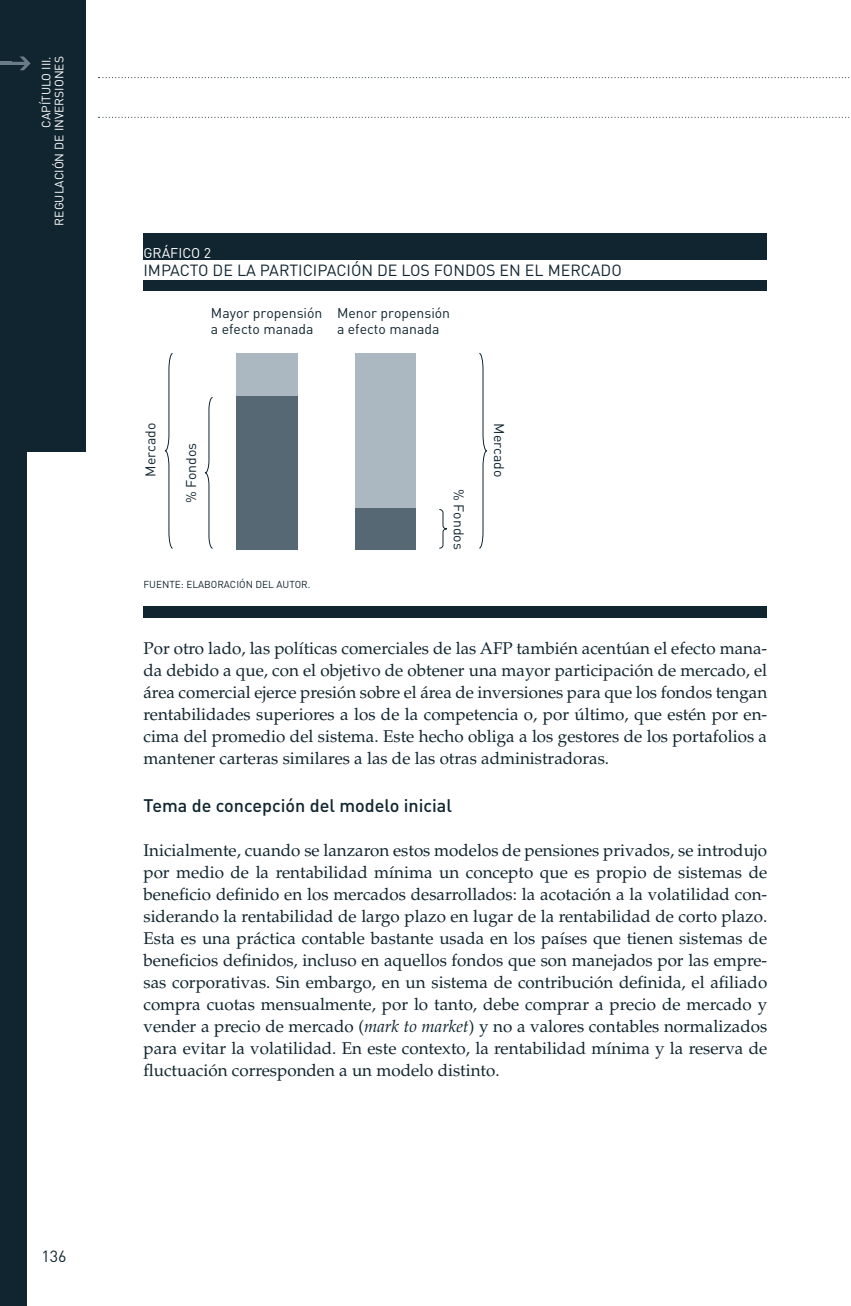
<style>
.page{position:relative;width:851px;height:1306px;background:#fff}
.page>*{position:absolute;margin:0;border:0;box-sizing:border-box;transform-origin:0 0}
.t1{font:500 18px "DIN";color:#112530}
.t2{font:17px/22px "Palatino";color:#112530;text-align:justify}
.t3{font:16px "DIN";color:#112530}
.t4{font:14px/16.2px "DIN";color:#112530}
.t5{font:14px "DIN";color:#fff}
.t6{font:12px/13px "DIN";color:#fff;text-align:right}
.t7{font:10px "DIN";color:#112530}
.s1{font-style:italic}
</style>
<div class="page">
<div style="left:0;top:0;width:86px;height:451px;background:#112530"></div>
<div style="left:0;top:359px;width:27px;height:946px;background:#112530"></div>
<svg style="left:0;top:56px;width:31px;height:14px"></svg>
<svg style="left:98px;top:117px;width:752px;height:1px"></svg>
<svg style="left:98px;top:77px;width:752px;height:1px"></svg>
<div style="left:143px;top:234px;width:624px;height:383px;background:#112530"></div>
<div style="left:143px;top:260px;width:636px;height:20px;background:#fff"></div>
<div style="left:143px;top:291px;width:624px;height:315px;background:#fff"></div>
<div style="left:354px;top:507px;width:61px;height:43px;background:#566874"></div>
<svg style="left:164px;top:353px;width:323px;height:196px"></svg>
<p class="t6" style="left:39px;top:225px;width:171px;rotate:-90deg">CAPÍTULO III .<br>REGULACIÓN DE INVERSIONES</p>
<p class="t3" style="left:41px;top:1246px;width:27px">136</p>
<p class="t5" style="left:143px;top:244px;width:69px">GRÁFICO 2</p>
<p class="t3" style="left:143px;top:260px;width:28px">IMPACT</p>
<p class="t3" style="left:198px;top:260px;width:100px">O DE LA PARTICIPACI</p>
<p class="t3" style="left:351px;top:260px;width:241px">ÓN DE LOSFONDOSEN EL MERCAD</p>
<p class="t3" style="left:611px;top:260px;width:12px">O</p>
<p class="t4" style="left:211px;top:304px;width:113px">MAYOR PROPENSIÓN<br>A EFECTO MANADA</p>
<p class="t4" style="left:337px;top:304px;width:115px">MENOR PROPENSIÓN<br>A EFECTO MANADA</p>
<p class="t4" style="left:142px;top:476px;width:56px;rotate:-90deg">MERCADO</p>
<p class="t4" style="left:183px;top:503px;width:62px;rotate:-90deg">% FONDOS</p>
<p class="t7" style="left:143px;top:578px;width:13px">FUENTE</p>
<p class="t7" style="left:181px;top:578px;width:13px">: ELAB</p>
<p class="t7" style="left:211px;top:578px;width:52px">ORACIÓN DEL</p>
<p class="t7" style="left:276px;top:578px;width:35px">AUTOR.</p>
<p class="t4" style="left:467px;top:489px;width:62px;rotate:90deg">% FONDOS</p>
<p class="t4" style="left:508px;top:423px;width:56px;rotate:90deg">MERCADO</p>
<p class="t2" style="left:143px;top:637px;width:625px">Por otro lado, las políticas comerciales de las AFP también acentúan el efecto mana&shy;da debido a que, con el objetivo de obtener una mayor participación de mercado, el área comercial ejerce presión sobre el área de inversiones para que los fondos tengan rentabilidades superiores a los de la competencia o, por último, que estén por en&shy;cima del promedio del sistema. Este hecho obliga a los gestores de los portafolios a mantener carteras similares a las de las otras administradoras.</p>
<p class="t1" style="left:143px;top:794px;width:310px">Tema de concepción del modelo inicial</p>
<p class="t2" style="left:143px;top:839px;width:625px">Inicialmente, cuando se lanzaron estos modelos de pensiones privados, se introdujo por medio de la rentabilidad mínima un concepto que es propio de sistemas de beneficio definido en los mercados desarrollados: la acotación a la volatilidad con&shy;siderando la rentabilidad de largo plazo en lugar de la rentabilidad de corto plazo.<br>Esta es una práctica contable bastante usada en los países que tienen sistemas de beneficios definidos, incluso en aquellos fondos que son manejados por las empre&shy;sas corporativas. Sin embargo, en un sistema de contribución definida, el afiliado compra cuotas mensualmente, por lo tanto, debe comprar a precio de mercado y vender a precio de mercado (<span class="s1">mark to market</span>) y no a valores contables normalizados para evitar la volatilidad. En este contexto, la rentabilidad mínima y la reserva de fluctuación corresponden a un modelo distinto.</p>
</div>
